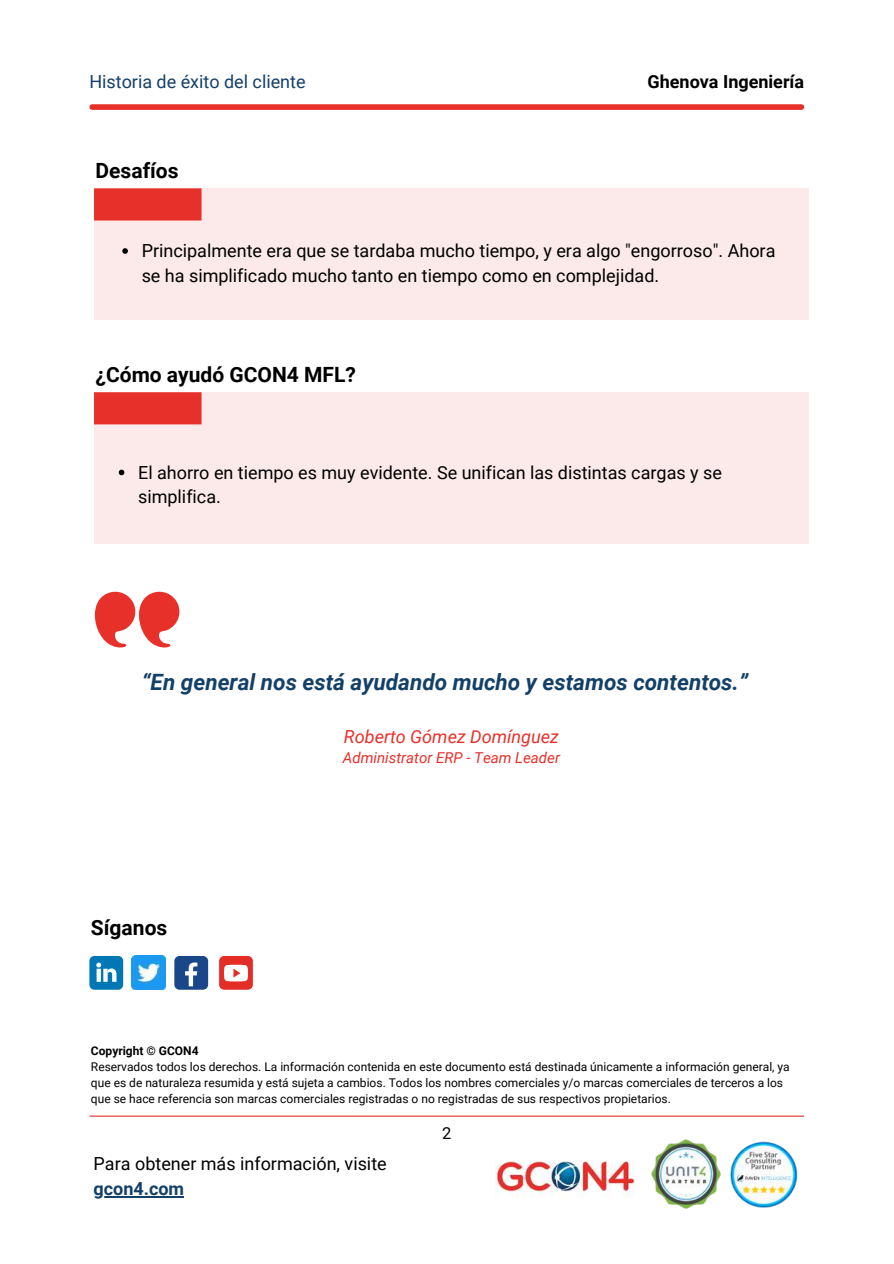
<style>
.page{position:relative;width:894px;height:1264px;background:#fff}
.page>*{position:absolute;margin:0;border:0;box-sizing:border-box;transform-origin:0 0}
.t1{font:italic 700 22.5px "Roboto";color:#134069}
.t2{font:700 21px "Roboto";color:#000}
.t3{font:18px/24.8px "Roboto";color:#000}
.t4{font:18px "Roboto";color:#134069}
.t5{font:italic 18px "Roboto";color:#e8302a}
.t6{font:700 18px "Roboto";color:#000}
.t7{font:700 18px "Roboto";color:#134069}
.t8{font:16.5px "Roboto";color:#000}
.t9{font:italic 15px "Roboto";color:#e8302a}
.t10{font:12px/16px "Roboto";color:#000}
.t11{font:700 12px "Roboto";color:#000}
</style>
<div class="page">
<hr style="left:90px;top:1115px;width:713px;height:1px;background:#e8302a">
<div style="left:92px;top:104px;width:709px;height:6px;background:#e8302a"></div>
<div style="left:94px;top:188px;width:714px;height:132px;background:#fceaea"></div>
<div style="left:94px;top:188px;width:107px;height:32px;background:#e8302a"></div>
<div style="left:94px;top:392px;width:714px;height:151px;background:#fceaea"></div>
<div style="left:94px;top:392px;width:107px;height:32px;background:#e8302a"></div>
<svg style="left:89px;top:956px;width:34px;height:33px"></svg>
<img style="left:132px;top:955px;width:33px;height:34px">
<div style="left:174px;top:955px;width:34px;height:34px;background:#1a4789;border-radius:5px"></div>
<svg style="left:185px;top:962px;width:12px;height:24px"></svg>
<div style="left:219px;top:955px;width:34px;height:34px;background:#e52d27;border-radius:5px"></div>
<svg style="left:224px;top:964px;width:24px;height:17px"></svg>
<svg style="left:94px;top:591px;width:85px;height:57px"></svg>
<svg style="left:122px;top:248px;width:6px;height:6px"></svg>
<svg style="left:119px;top:469px;width:5px;height:6px"></svg>
<img style="left:496px;top:1161px;width:139px;height:36px">
<img style="left:730px;top:1141px;width:68px;height:67px">
<img style="left:651px;top:1139px;width:70px;height:70px">
<hr style="left:94px;top:1196px;width:90px;height:1px;background:#134069">
<h3 class="t4" style="left:89px;top:72px;width:218px">Historia de éxito del cliente</h3>
<h3 class="t6" style="left:647px;top:72px;width:158px">Ghenova Ingeniería</h3>
<h2 class="t2" style="left:96px;top:158px;width:84px">Desafíos</h2>
<h3 class="t3" style="left:142px;top:239px;width:635px">Principalmente era que se tardaba mucho tiempo, y era algo "engorroso". Ahora se ha simplificado mucho tanto en tiempo como en complejidad.</h3>
<h2 class="t2" style="left:96px;top:362px;width:262px">¿Cómo ayudó GCON4 MFL?</h2>
<h3 class="t3" style="left:138px;top:460px;width:585px">El ahorro en tiempo es muy evidente. Se unifican las distintas cargas y se simplifica.</h3>
<h1 class="t1" style="left:142px;top:668px;width:607px">“En general nos está ayudando mucho y estamos contentos.”</h1>
<h3 class="t5" style="left:344px;top:726px;width:216px">Roberto Gómez Domínguez</h3>
<p class="t9" style="left:343px;top:749px;width:218px">Administrator ERP - Team Leader</p>
<h2 class="t2" style="left:91px;top:915px;width:78px">Síganos</h2>
<p class="t11" style="left:91px;top:1043px;width:109px">Copyright © GCON4</p>
<p class="t10" style="left:91px;top:1058px;width:700px">Reservados todos los derechos. La información contenida en este documento está destinada únicamente a información general, ya que es de naturaleza resumida y está sujeta a cambios. Todos los nombres comerciales y/o marcas comerciales de terceros a los que se hace referencia son marcas comerciales registradas o no registradas de sus respectivos propietarios.</p>
<h3 class="t3" style="left:94px;top:1151px;width:294px">Para obtener más información, visite</h3>
<h3 class="t7" style="left:94px;top:1178px;width:92px">gcon4.com</h3>
<h3 class="t8" style="left:442px;top:1124px;width:11px">2</h3>
</div>
